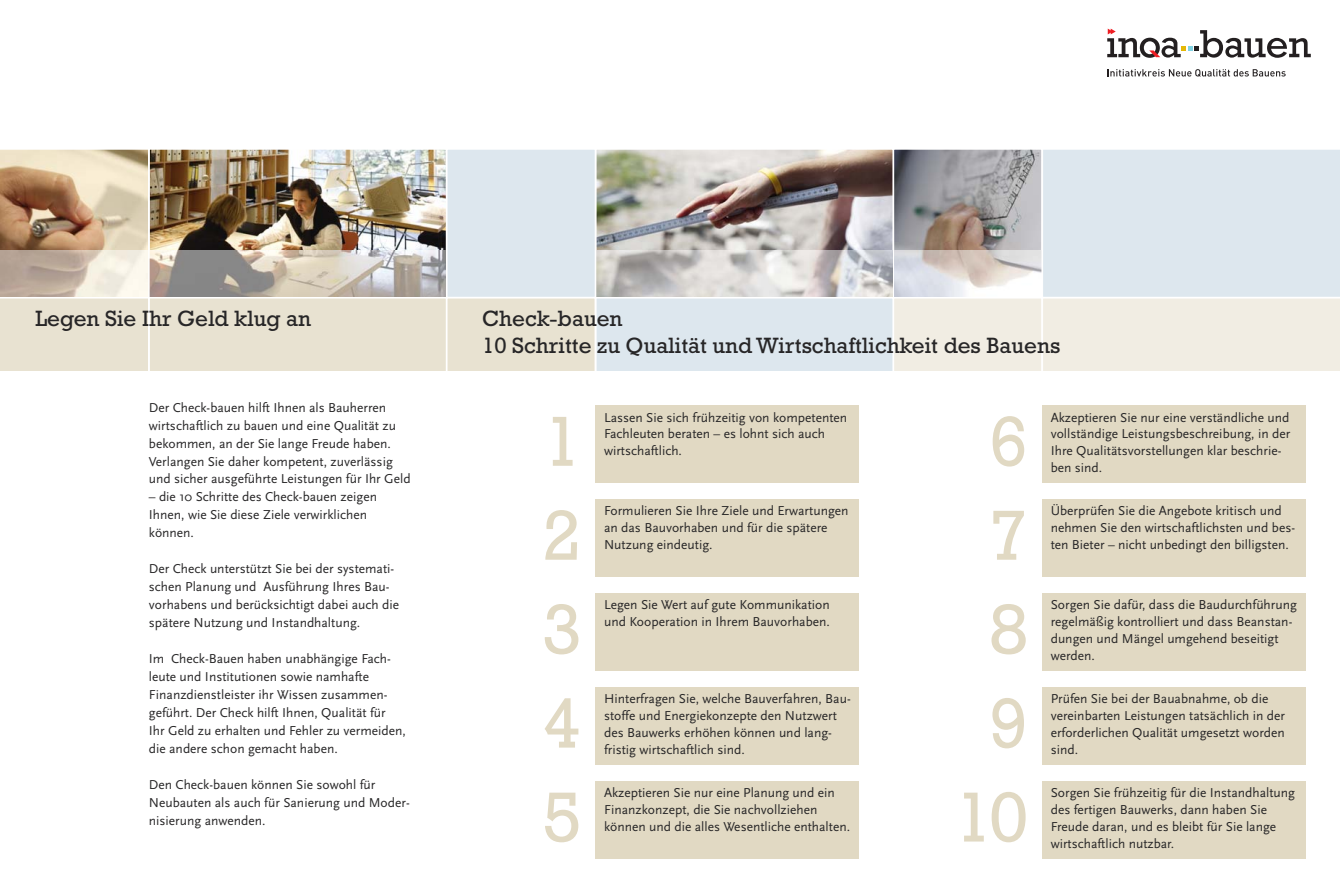
<style>
.page{position:relative;width:1340px;height:893px;background:#fff}
.page>*{position:absolute;margin:0;border:0;box-sizing:border-box;transform-origin:0 0}
.t1{font:72px "Rockwell";color:#e1d9c3}
.t2{font:22.5px/27px "Rockwell";color:#272627}
.t3{font:13.5px/16.8px "Scala Sans Pro";color:#272627}
</style>
<div class="page">
<div style="left:595px;top:781px;width:264px;height:77px;background:#e1d9c3"></div>
<div style="left:447px;top:298px;width:148px;height:73px;background:#e8e2d1"></div>
<div style="left:446px;top:298px;width:149px;height:74px;border:1px solid #fff"></div>
<svg style="left:596px;top:149px;width:743px;height:222px;background:#d0d1d1"></svg>
<img style="left:894px;top:251px;width:147px;height:46px">
<img style="left:0;top:149px;width:446px;height:222px">
<img style="left:0;top:251px;width:148px;height:46px">
<hr style="left:1041px;top:147px;width:1px;height:231px;background:#fff">
<hr style="left:148px;top:147px;width:2px;height:231px;background:#fff">
<svg style="left:1107px;top:69px;width:178px;height:8px"></svg>
<svg style="left:1107px;top:29px;width:203px;height:29px"></svg>
<div style="left:447px;top:150px;width:148px;height:147px;background:#dde7ee"></div>
<div style="left:446px;top:149px;width:149px;height:149px;border:1px solid #fff"></div>
<div style="left:595px;top:687px;width:264px;height:77px;background:#e1d9c3"></div>
<div style="left:595px;top:593px;width:264px;height:77px;background:#e1d9c3"></div>
<div style="left:595px;top:500px;width:264px;height:77px;background:#e1d9c3"></div>
<div style="left:595px;top:406px;width:264px;height:77px;background:#e1d9c3"></div>
<div style="left:1042px;top:781px;width:263px;height:77px;background:#e1d9c3"></div>
<div style="left:1042px;top:687px;width:263px;height:77px;background:#e1d9c3"></div>
<div style="left:1042px;top:593px;width:263px;height:77px;background:#e1d9c3"></div>
<div style="left:1042px;top:500px;width:263px;height:77px;background:#e1d9c3"></div>
<div style="left:1042px;top:406px;width:263px;height:77px;background:#e1d9c3"></div>
<h2 class="t2" style="left:36px;top:307px;width:277px">Legen Sie Ihr Geld klug an</h2>
<p class="t3" style="left:149px;top:398px;width:263px;line-height:18px">Der Check-bauen hilft Ihnen als Bauherren wirtschaftlich zu bauen und eine Qualität zu bekommen, an der Sie lange Freude haben.<br>Verlangen Sie daher kompetent, zuverlässig und sicher ausgeführte Leistungen für Ihr Geld</p>
<p class="t3" style="left:149px;top:488px;width:230px;line-height:18px">– die 10 Schritte des Check-bauen zeigen<br>Ihnen, wie Sie diese Ziele verwirklichen können.</p>
<p class="t3" style="left:149px;top:560px;width:252px;line-height:18px">Der Check unterstützt Sie bei der systemati&shy;schen Planung und Ausführung Ihres Bau&shy;vorhabens und berücksichtigt dabei auch die spätere Nutzung und Instandhaltung.</p>
<p class="t3" style="left:149px;top:650px;width:259px;line-height:18px">Im Check-Bauen haben unabhängige Fach&shy;leute und Institutionen sowie namhafte Finanzdienstleister ihr Wissen zusammen&shy;geführt. Der Check hilft Ihnen, Qualität für<br>Ihr Geld zu erhalten und Fehler zu vermeiden, die andere schon gemacht haben.</p>
<p class="t3" style="left:149px;top:776px;width:262px;line-height:18px">Den Check-bauen können Sie sowohl für<br>Neubauten als auch für Sanierung und Moder&shy;nisierung anwenden.</p>
<h2 class="t2" style="left:482px;top:307px;width:579px">Check-bauen<br>10 Schritte zu Qualität und Wirtschaftlichkeit des Bauens</h2>
<h1 class="t1" style="left:542px;top:417px;width:41px">1</h1>
<h1 class="t1" style="left:542px;top:511px;width:41px">2</h1>
<h1 class="t1" style="left:542px;top:605px;width:41px">3</h1>
<h1 class="t1" style="left:542px;top:699px;width:41px">4</h1>
<h1 class="t1" style="left:542px;top:793px;width:41px">5</h1>
<p class="t3" style="left:604px;top:409px;width:245px">Lassen Sie sich frühzeitig von kompetenten<br>Fachleuten beraten – es lohnt sich auch</p>
<p class="t3" style="left:604px;top:443px;width:79px">wirtschaftlich.</p>
<p class="t3" style="left:604px;top:503px;width:246px">Formulieren Sie Ihre Ziele und Erwartungen an das Bauvorhaben und für die spätere</p>
<p class="t3" style="left:604px;top:537px;width:110px">Nutzung eindeutig.</p>
<p class="t3" style="left:604px;top:597px;width:227px">Legen Sie Wert auf gute Kommunikation und Kooperation in Ihrem Bauvorhaben.</p>
<p class="t3" style="left:604px;top:691px;width:248px">Hinterfragen Sie, welche Bauverfahren, Bau&shy;stoffe und Energiekonzepte den Nutzwert des Bauwerks erhöhen können und lang-</p>
<p class="t3" style="left:604px;top:741px;width:142px">fristig wirtschaftlich sind.</p>
<p class="t3" style="left:604px;top:785px;width:247px">Akzeptieren Sie nur eine Planung und ein<br>Finanzkonzept, die Sie nachvollziehen können und die alles Wesentliche enthalten.</p>
<h1 class="t1" style="left:989px;top:417px;width:41px">6</h1>
<h1 class="t1" style="left:989px;top:511px;width:41px">7</h1>
<h1 class="t1" style="left:989px;top:605px;width:41px">8</h1>
<h1 class="t1" style="left:989px;top:699px;width:41px">9</h1>
<h1 class="t1" style="left:953px;top:793px;width:76px">10</h1>
<p class="t3" style="left:1050px;top:409px;width:241px;text-align:justify">Akzeptieren Sie nur eine verständliche und vollständige Leistungsbeschreibung, in der Ihre Qualitätsvorstellungen klar beschrie-</p>
<p class="t3" style="left:1050px;top:459px;width:53px">ben sind.</p>
<p class="t3" style="left:1050px;top:503px;width:246px">Überprüfen Sie die Angebote kritisch und nehmen Sie den wirtschaftlichsten und bes-</p>
<p class="t3" style="left:1050px;top:537px;width:240px">ten Bieter – nicht unbedingt den billigsten.</p>
<p class="t3" style="left:1050px;top:597px;width:248px">Sorgen Sie dafür, dass die Baudurchführung regelmäßig kontrolliert und dass Beanstan&shy;dungen und Mängel umgehend beseitigt</p>
<p class="t3" style="left:1050px;top:647px;width:46px">werden.</p>
<p class="t3" style="left:1050px;top:691px;width:236px">Prüfen Sie bei der Bauabnahme, ob die vereinbarten Leistungen tatsächlich in der erforderlichen Qualität umgesetzt worden</p>
<p class="t3" style="left:1050px;top:741px;width:29px">sind.</p>
<p class="t3" style="left:1050px;top:785px;width:246px">Sorgen Sie frühzeitig für die Instandhaltung des fertigen Bauwerks, dann haben Sie<br>Freude daran, und es bleibt für Sie lange</p>
<p class="t3" style="left:1050px;top:835px;width:125px">wirtschaftlich nutzbar.</p>
</div>
